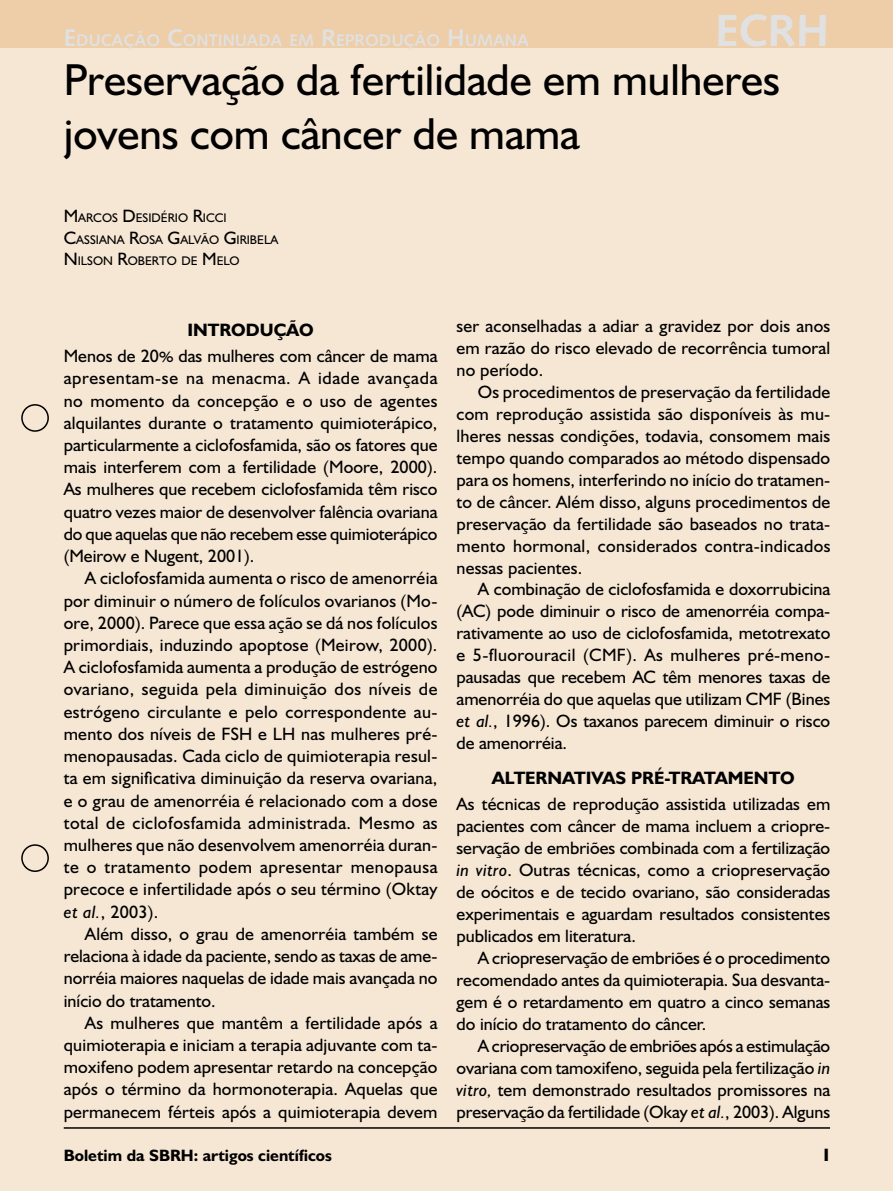
<style>
.page{position:relative;width:893px;height:1191px;background:#f6e6d4}
.page>*{position:absolute;margin:0;border:0;box-sizing:border-box;transform-origin:0 0}
.Titulo{font:45px/54px "Humanist 521 BT";color:#000}
.t1{font:45px "Humanist 531 BT Bold A";color:#e1e1e1}
.Texto{font:18px/22.2px "Humanist 521 BT";color:#000;text-align:justify}
.Subtitulo{font:700 18px "Humanist 521 BT";color:#000}
.t2{font:16.8px "Humanist 531 BT Bold A";color:#e1e1e1}
.Rodape_dir{font:700 16.5px "Humanist 521 BT";color:#000}
.Autor{font:12.6px "Humanist 521 BT";color:#000}
.s1{font-size:24px}
.s2{font-size:18px}
.s3{font-size:15px}
.s4{font-style:italic}
</style>
<div class="page">
<div style="left:0;top:0;width:893px;height:48px;background:#edcea9"></div>
<div style="left:21px;top:404px;width:28px;height:28px;border:2px solid #000;border-radius:50%"></div>
<div style="left:21px;top:844px;width:28px;height:28px;border:2px solid #000;border-radius:50%"></div>
<hr style="left:64px;top:1127px;width:766px;height:1px;background:#000">
<p class="t2" style="left:64px;top:30px;width:467px"><span class="s1">E</span>DUCAÇÃO <span class="s1">C</span>ONTINUADA EM <span class="s1">R</span>EPRODUÇÃO <span class="s1">H</span>UMANA</p>
<p class="t1" style="left:715px;top:2px;width:115px">ECRH</p>
<p class="Titulo" style="left:64px;top:51px;width:718px">Preservação da fertilidade em mulheres jovens com câncer de mama</p>
<p class="Autor" style="left:64px;top:210px;width:164px"><span class="s2">M</span>ARCOS <span class="s2">D</span>ESIDÉRIO <span class="s2">R</span>ICCI</p>
<p class="Autor" style="left:64px;top:232px;width:216px"><span class="s2">C</span>ASSIANA <span class="s2">R</span>OSA <span class="s2">G</span>ALVÃO <span class="s2">G</span>IRIBELA</p>
<p class="Autor" style="left:64px;top:253px;width:177px"><span class="s2">N</span>ILSON <span class="s2">R</span>OBERTO DE <span class="s2">M</span>ELO</p>
<p class="Subtitulo" style="left:187px;top:318px;width:128px">INTRODUÇÃO</p>
<p class="Texto" style="left:64px;top:344px;width:375px">Menos de 20<span class="s3">%</span> das mulheres com câncer de mama apresentam-se na menacma. A idade avançada no momento da concepção e o uso de agentes alquilantes durante o tratamento quimioterápico, particularmente a ciclofosfamida, são os fatores que mais interferem com a fertilidade (Moore, 2000).<br>As mulheres que recebem ciclofosfamida têm risco quatro vezes maior de desenvolver falência ovariana do que aquelas que não recebem esse quimioterápico (Meirow e Nugent, 2001).</p>
<p class="Texto" style="left:64px;top:567px;width:375px;text-indent:21px">A ciclofosfamida aumenta o risco de amenorréia por diminuir o número de folículos ovarianos (Mo&shy;ore, 2000). Parece que essa ação se dá nos folículos primordiais, induzindo apoptose (Meirow, 2000).<br>A ciclofosfamida aumenta a produção de estrógeno ovariano, seguida pela diminuição dos níveis de estrógeno circulante e pelo correspondente au&shy;mento dos níveis de FSH e LH nas mulheres pré&shy;menopausadas. Cada ciclo de quimioterapia resul&shy;ta em significativa diminuição da reserva ovariana, e o grau de amenorréia é relacionado com a dose total de ciclofosfamida administrada. Mesmo as mulheres que não desenvolvem amenorréia duran&shy;te o tratamento podem apresentar menopausa precoce e infertilidade após o seu término (Oktay <span class="s4">et al.</span>, 2003).</p>
<p class="Texto" style="left:64px;top:922px;width:375px;text-indent:21px">Além disso, o grau de amenorréia também se relaciona à idade da paciente, sendo as taxas de ame&shy;norréia maiores naquelas de idade mais avançada no início do tratamento.</p>
<p class="Texto" style="left:64px;top:1011px;width:375px;text-indent:21px">As mulheres que mantêm a fertilidade após a quimioterapia e iniciam a terapia adjuvante com ta&shy;moxifeno podem apresentar retardo na concepção após o término da hormonoterapia. Aquelas que permanecem férteis após a quimioterapia devem</p>
<p class="Texto" style="left:457px;top:314px;width:375px">ser aconselhadas a adiar a gravidez por dois anos em razão do risco elevado de recorrência tumoral no período.</p>
<p class="Texto" style="left:457px;top:380px;width:375px;text-indent:21px">Os procedimentos de preservação da fertilidade com reprodução assistida são disponíveis às mu&shy;lheres nessas condições, todavia, consomem mais tempo quando comparados ao método dispensado para os homens, interferindo no início do tratamen&shy;to de câncer. Além disso, alguns procedimentos de preservação da fertilidade são baseados no trata&shy;mento hormonal, considerados contra-indicados nessas pacientes.</p>
<p class="Texto" style="left:457px;top:578px;width:375px;text-indent:21px">A combinação de ciclofosfamida e doxorrubicina (AC) pode diminuir o risco de amenorréia compa&shy;rativamente ao uso de ciclofosfamida, metotrexato e 5-fluorouracil (CMF). As mulheres pré-meno&shy;pausadas que recebem AC têm menores taxas de amenorréia do que aquelas que utilizam CMF (Bines <span class="s4">et al.</span>, 1996). Os taxanos parecem diminuir o risco de amenorréia.</p>
<p class="Subtitulo" style="left:492px;top:766px;width:304px">ALTERNATIVAS PRÉ-TRATAMENTO</p>
<p class="Texto" style="left:457px;top:792px;width:375px">As técnicas de reprodução assistida utilizadas em pacientes com câncer de mama incluem a criopre&shy;servação de embriões combinada com a fertilização <span class="s4">in vitro</span>. Outras técnicas, como a criopreservação de oócitos e de tecido ovariano, são consideradas experimentais e aguardam resultados consistentes publicados em literatura.</p>
<p class="Texto" style="left:457px;top:946px;width:375px;text-indent:21px">A criopreservação de embriões é o procedimento recomendado antes da quimioterapia. Sua desvanta&shy;gem é o retardamento em quatro a cinco semanas do início do tratamento do câncer.</p>
<p class="Texto" style="left:457px;top:1034px;width:375px;text-indent:21px">A criopreservação de embriões após a estimulação ovariana com tamoxifeno, seguida pela fertilização <span class="s4">in vitro,</span> tem demonstrado resultados promissores na preservação da fertilidade (Okay <span class="s4">et al.</span>, 2003). Alguns</p>
<p class="Rodape_dir" style="left:64px;top:1145px;width:270px">Boletim da SBRH: artigos científicos</p>
<p class="Subtitulo" style="left:823px;top:1143px;width:7px">I</p>
</div>
